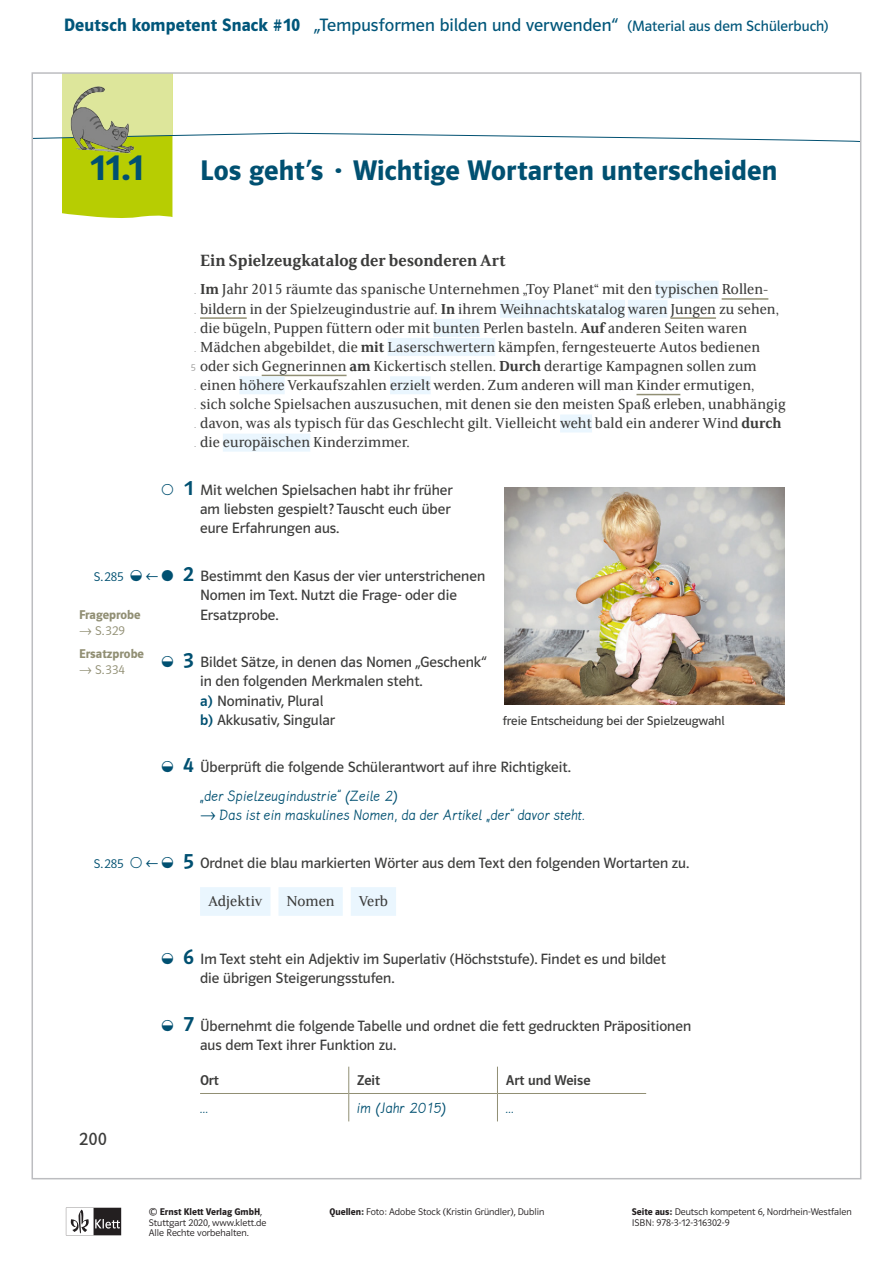
<style>
.page{position:relative;width:893px;height:1263px;background:#fff}
.page>*{position:absolute;margin:0;border:0;box-sizing:border-box;transform-origin:0 0}
.t1{font:36px "Polo CEF Demibold 3";color:#005071}
.t2{font:28.5px "Polo CEF Demibold 3";letter-spacing:.005em;color:#005071}
.t3{font:22.5px "Polo 22 K Krftg 8";color:#005071}
.t4{font:18px "Polo CEF";letter-spacing:.005em;color:#00567a}
.t5{font:18px "FS Sally Klett Semi Bold 3";color:#3c3c3b}
.t6{font:18px "Polo CEF Regular 18";color:#3c3c3b}
.t7{font:16.05px/19px "FS Sally Klett Regular 12";color:#3c3c3b}
.t8{font:15.75px "Lemme 2017";letter-spacing:.02em;color:#005071}
.t9{font:15px/19px "Polo CEF Regular 18";color:#3c3c3b}
.t10{font:500 14.25px "Polo CEF";color:#3c3c3b}
.t11{font:12.75px "Polo CEF Regular 18";color:#3c3c3b}
.t12{font:12.75px "Polo CEF Demibold 3";color:#918f74}
.t13{font:12.75px "Polo CEF Light 3";color:#918f74}
.t14{font:12.75px "Polo CEF Light 3";color:#005071}
.t15{font:12.75px "Polo CEF Regular 18";color:#005071}
.t16{font:300 9.75px/10.5px "Polo CEF";color:#231f20}
.t17{font:9.75px/19px "Polo CEF Light 3";color:#9d9d9c;text-align:center}
.s1{font-weight:600}
.s2{font-size:15px}
.s3{font-family:"FS Sally Klett Semi Bold 3"}
.s4{font-family:"Polo CEF";font-weight:500;color:#005071}
.s5{font-family:"Polo CEF Light 3"}
.s6{font-family:"Polo 22 K Krftg 8";font-size:22.5px}
</style>
<div class="page">
<svg style="left:66px;top:1208px;width:55px;height:27px"></svg>
<div style="left:655px;top:281px;width:64px;height:18px;background:#eaf6fe"></div>
<hr style="left:722px;top:298px;width:46px;height:2px;background:#918f74">
<hr style="left:200px;top:317px;width:47px;height:2px;background:#918f74">
<div style="left:500px;top:300px;width:125px;height:18px;background:#eaf6fe"></div>
<div style="left:628px;top:300px;width:39px;height:18px;background:#eaf6fe"></div>
<hr style="left:670px;top:317px;width:46px;height:2px;background:#918f74">
<div style="left:433px;top:319px;width:47px;height:18px;background:#eaf6fe"></div>
<div style="left:388px;top:338px;width:107px;height:18px;background:#eaf6fe"></div>
<hr style="left:262px;top:375px;width:85px;height:1px;background:#918f74">
<div style="left:239px;top:376px;width:46px;height:18px;background:#eaf6fe"></div>
<div style="left:390px;top:376px;width:41px;height:18px;background:#eaf6fe"></div>
<hr style="left:636px;top:394px;width:44px;height:1px;background:#918f74">
<div style="left:560px;top:414px;width:32px;height:18px;background:#eaf6fe"></div>
<div style="left:223px;top:434px;width:87px;height:18px;background:#eaf6fe"></div>
<div style="left:200px;top:887px;width:70px;height:29px;background:#eaf6fe"></div>
<div style="left:278px;top:887px;width:65px;height:29px;background:#eaf6fe"></div>
<div style="left:351px;top:887px;width:45px;height:29px;background:#eaf6fe"></div>
<hr style="left:200px;top:1093px;width:148px;height:1px;background:#918f74">
<hr style="left:349px;top:1093px;width:148px;height:1px;background:#918f74">
<hr style="left:497px;top:1093px;width:149px;height:1px;background:#918f74">
<svg style="left:497px;top:1067px;width:1px;height:54px"></svg>
<svg style="left:348px;top:1067px;width:1px;height:54px"></svg>
<img style="left:504px;top:487px;width:281px;height:217px">
<svg style="left:35px;top:75px;width:823px;height:143px"></svg>
<img style="left:64px;top:83px;width:79px;height:78px">
<p class="t4" style="left:64px;top:14px;width:766px"><span class="s1">Deutsch kompetent Snack #10</span> „Tempusformen bilden und verwenden“ <span class="s2">(Material aus dem Schülerbuch)</span></p>
<h1 class="t1" style="left:90px;top:146px;width:55px">11.1</h1>
<h2 class="t2" style="left:200px;top:153px;width:579px">Los geht’s ∙ Wichtige Wortarten unterscheiden</h2>
<p class="t5" style="left:200px;top:248px;width:307px">Ein Spielzeugkatalog der besonderen Art</p>
<p class="t7" style="left:200px;top:279px;width:587px"><span class="s3">Im</span> Jahr 2015 räumte das spanische Unternehmen „Toy Planet“ mit den typischen Rollen&shy;bildern in der Spielzeugindustrie auf. <span class="s3">In</span> ihrem Weihnachtskatalog waren Jungen zu sehen, die bügeln, Puppen füttern oder mit bunten Perlen basteln. <span class="s3">Auf</span> anderen Seiten waren Mädchen abgebildet, die <span class="s3">mit</span> Laserschwertern kämpfen, ferngesteuerte Autos bedienen oder sich Gegnerinnen <span class="s3">am</span> Kickertisch stellen. <span class="s3">Durch</span> derartige Kampagnen sollen zum einen höhere Verkaufszahlen erzielt werden. Zum anderen will man Kinder ermutigen,<br>sich solche Spielsachen auszusuchen, mit denen sie den meisten Spaß erleben, unabhängig davon, was als typisch für das Geschlecht gilt. Vielleicht weht bald ein anderer Wind <span class="s3">durch </span>die europäischen Kinderzimmer.</p>
<p class="t9" style="left:200px;top:481px;width:254px">Mit welchen Spielsachen habt ihr früher am liebsten gespielt? Tauscht euch über eure Erfahrungen aus.</p>
<p class="t9" style="left:200px;top:567px;width:287px">Bestimmt den Kasus der vier unterstrichenen<br>Nomen im Text. Nutzt die Frage- oder die<br>Ersatzprobe.</p>
<p class="t9" style="left:200px;top:653px;width:288px">Bildet Sätze, in denen das Nomen „Geschenk“ in den folgenden Merkmalen steht.<br><span class="s4">a)</span> Nominativ, Plural<br><span class="s4">b)</span> Akkusativ, Singular</p>
<p class="t9" style="left:200px;top:758px;width:372px">Überprüft die folgende Schülerantwort auf ihre Richtigkeit.</p>
<p class="t8" style="left:200px;top:787px;width:200px">„der Spielzeugindustrie“ (Zeile 2)</p>
<p class="t8" style="left:200px;top:806px;width:387px"><span class="s5">→</span> Das ist ein maskulines Nomen, da der Artikel „der“ davor steht.</p>
<p class="t9" style="left:200px;top:854px;width:491px">Ordnet die blau markierten Wörter aus dem Text den folgenden Wortarten zu.</p>
<p class="t7" style="left:208px;top:891px;width:56px">Adjektiv</p>
<p class="t7" style="left:286px;top:891px;width:50px">Nomen</p>
<p class="t7" style="left:359px;top:891px;width:31px">Verb</p>
<p class="t17" style="left:191px;top:282px;width:7px">. . . .<br>5 . . . .</p>
<h3 class="t3" style="left:184px;top:476px;width:11px">1</h3>
<p class="t14" style="left:94px;top:569px;width:31px">S.285</p>
<p class="t15" style="left:145px;top:568px;width:50px">← <span class="s6">2</span></p>
<p class="t12" style="left:79px;top:608px;width:63px">Frageprobe</p>
<p class="t13" style="left:79px;top:623px;width:48px">→ S.329</p>
<p class="t12" style="left:79px;top:646px;width:67px">Ersatzprobe</p>
<p class="t13" style="left:79px;top:662px;width:48px">→ S.334</p>
<h3 class="t3" style="left:183px;top:648px;width:12px">3</h3>
<p class="t11" style="left:503px;top:713px;width:223px">freie Entscheidung bei der Spielzeugwahl</p>
<h3 class="t3" style="left:183px;top:753px;width:12px">4</h3>
<p class="t14" style="left:94px;top:856px;width:31px">S.285</p>
<p class="t15" style="left:145px;top:855px;width:50px">← <span class="s6">5</span></p>
<p class="t6" style="left:79px;top:1129px;width:29px">200</p>
<h3 class="t3" style="left:183px;top:944px;width:12px">6</h3>
<p class="t9" style="left:200px;top:949px;width:467px">Im Text steht ein Adjektiv im Superlativ (Höchststufe). Findet es und bildet die übrigen Steigerungsstufen.</p>
<p class="t9" style="left:200px;top:1016px;width:493px">Übernehmt die folgende Tabelle und ordnet die fett gedruckten Präpositionen aus dem Text ihrer Funktion zu.</p>
<p class="t10" style="left:200px;top:1072px;width:20px">Ort</p>
<p class="t10" style="left:357px;top:1072px;width:24px">Zeit</p>
<p class="t10" style="left:506px;top:1072px;width:86px">Art und Weise</p>
<p class="t8" style="left:200px;top:1100px;width:10px">…</p>
<p class="t8" style="left:357px;top:1100px;width:91px">im (Jahr 2015)</p>
<p class="t8" style="left:506px;top:1100px;width:10px">…</p>
<h3 class="t3" style="left:183px;top:1011px;width:12px">7</h3>
<p class="t16" style="left:330px;top:1206px;width:216px"><span class="s1">Quellen:</span> Foto: Adobe Stock (Kristin Gründler), Dublin</p>
<p class="t16" style="left:149px;top:1206px;width:119px">© <span class="s1">Ernst Klett Verlag GmbH</span>,<br>Stuttgart 2020, www.klett.de<br>Alle Rechte vorbehalten.</p>
<p class="t16" style="left:632px;top:1206px;width:222px"><span class="s1">Seite aus:</span> Deutsch kompetent 6, Nordrhein-Westfalen<br>ISBN: 978-3-12-316302-9</p>
</div>
